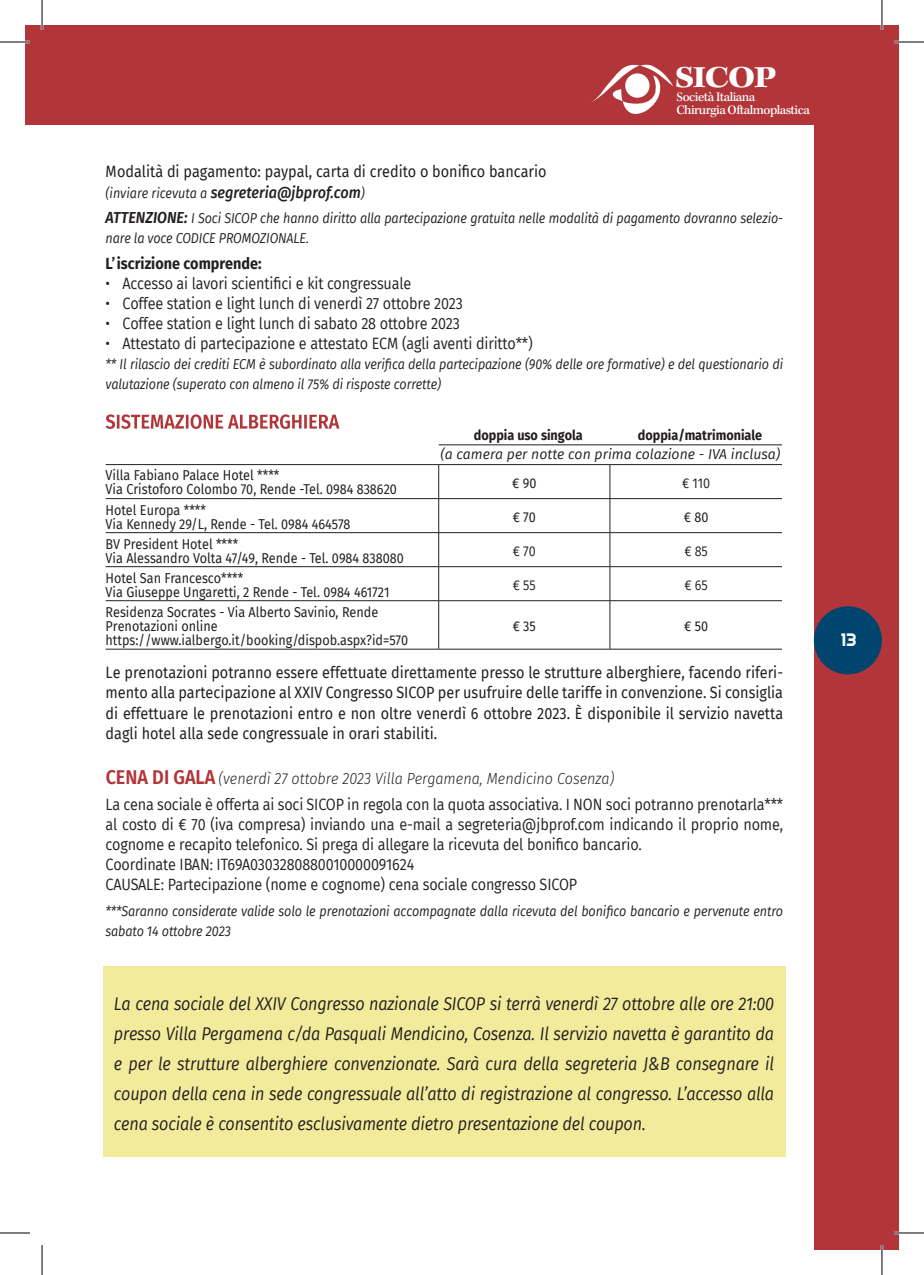
<style>
.page{position:relative;width:924px;height:1275px;background:#fff}
.page>*{position:absolute;margin:0;border:0;box-sizing:border-box;transform-origin:0 0}
.t1{font:700 expanded 30.4px "Kepler Std";letter-spacing:-.04em;color:#fff}
.t2{font:italic 18px/30px "Fira Sans";letter-spacing:-.01em;color:#231f20;text-align:justify;scale:.9 1}
.t3{font:18px "Righteous";color:#fff}
.t4{font:16px/20px "Fira Sans";letter-spacing:-.01em;color:#231f20;scale:.9 1}
.t5{font:16px/20px "Fira Sans";color:#231f20;scale:.9 1}
.t6{font:700 16px "Fira Sans";color:#231f20;scale:.9 1}
.t7{font:italic 14px/20px "Fira Sans";letter-spacing:-.01em;color:#231f20;scale:.9 1}
.t8{font:14px/14px "Fira Sans";color:#231f20;scale:.9 1}
.t9{font:italic 14px "Fira Sans";letter-spacing:-.01em;color:#231f20}
.t10{font:700 14px "Fira Sans";color:#231f20;scale:.9 1}
.t11{font:14px "Fira Sans";letter-spacing:-.01em;color:#231f20;scale:.9 1}
.t12{font:500 13.4px/13.4px "Kepler Std";letter-spacing:-.04em;color:#fff}
.s1{font-style:italic;font-size:14px}
.s2{font-weight:500;font-style:italic}
.s3{font-weight:600;font-size:16px}
.s4{font-weight:600;font-size:20px;color:#b23539}
.s5{font-weight:300;font-style:italic}
</style>
<div class="page">
<div style="left:25px;top:25px;width:873px;height:1225px;background:#b23539"></div>
<div style="left:25px;top:125px;width:788px;height:1125px;background:#fff"></div>
<div style="left:813px;top:606px;width:68px;height:68px;background:#00456e;border-radius:50%"></div>
<svg style="left:591px;top:64px;width:82px;height:50px"></svg>
<div style="left:625px;top:73px;width:24px;height:25px;background:#fff;border-radius:50%"></div>
<svg style="left:105px;top:414px;width:234px;height:15px"></svg>
<hr style="left:438px;top:444px;width:171px;height:1px;background:#231f20">
<hr style="left:609px;top:444px;width:172px;height:1px;background:#231f20">
<hr style="left:105px;top:464px;width:333px;height:1px;background:#231f20">
<hr style="left:438px;top:464px;width:171px;height:1px;background:#231f20">
<hr style="left:438px;top:465px;width:1px;height:33px;background:#231f20">
<hr style="left:609px;top:464px;width:172px;height:1px;background:#231f20">
<hr style="left:609px;top:465px;width:1px;height:33px;background:#231f20">
<hr style="left:105px;top:498px;width:334px;height:1px;background:#231f20">
<hr style="left:609px;top:499px;width:1px;height:33px;background:#231f20">
<hr style="left:105px;top:532px;width:334px;height:1px;background:#231f20">
<hr style="left:438px;top:533px;width:1px;height:33px;background:#231f20">
<hr style="left:609px;top:533px;width:1px;height:33px;background:#231f20">
<hr style="left:105px;top:566px;width:333px;height:1px;background:#231f20">
<hr style="left:438px;top:566px;width:171px;height:1px;background:#231f20">
<hr style="left:438px;top:567px;width:1px;height:33px;background:#231f20">
<hr style="left:609px;top:566px;width:172px;height:1px;background:#231f20">
<hr style="left:609px;top:567px;width:1px;height:33px;background:#231f20">
<hr style="left:105px;top:600px;width:333px;height:1px;background:#231f20">
<hr style="left:438px;top:600px;width:171px;height:1px;background:#231f20">
<hr style="left:438px;top:601px;width:1px;height:48px;background:#231f20">
<hr style="left:609px;top:600px;width:172px;height:1px;background:#231f20">
<hr style="left:609px;top:601px;width:1px;height:48px;background:#231f20">
<hr style="left:105px;top:649px;width:333px;height:1px;background:#231f20">
<hr style="left:438px;top:649px;width:171px;height:1px;background:#231f20">
<hr style="left:609px;top:649px;width:172px;height:1px;background:#231f20">
<hr style="left:438px;top:498px;width:171px;height:1px;background:#231f20">
<hr style="left:438px;top:499px;width:1px;height:33px;background:#231f20">
<hr style="left:609px;top:498px;width:172px;height:1px;background:#231f20">
<hr style="left:438px;top:532px;width:171px;height:1px;background:#231f20">
<hr style="left:609px;top:532px;width:172px;height:1px;background:#231f20">
<div style="left:102px;top:966px;width:683px;height:191px;background:#f2eb9b"></div>
<hr style="left:0;top:41px;width:30px;height:2px;background:#fff">
<hr style="left:893px;top:41px;width:30px;height:2px;background:#fff">
<hr style="left:893px;top:1231px;width:30px;height:3px;background:#fff">
<hr style="left:41px;top:0;width:2px;height:30px;background:#fff">
<hr style="left:880px;top:0;width:2px;height:30px;background:#fff">
<hr style="left:880px;top:1245px;width:2px;height:30px;background:#fff">
<hr style="left:0;top:42px;width:30px;height:1px;background:#000">
<hr style="left:893px;top:42px;width:30px;height:1px;background:#000">
<hr style="left:0;top:1232px;width:30px;height:1px;background:#000">
<hr style="left:893px;top:1232px;width:30px;height:1px;background:#000">
<hr style="left:42px;top:0;width:1px;height:30px;background:#000">
<hr style="left:42px;top:1245px;width:1px;height:30px;background:#000">
<hr style="left:881px;top:0;width:1px;height:30px;background:#000">
<hr style="left:881px;top:1245px;width:1px;height:30px;background:#000">
<h1 class="t1" style="left:674px;top:59px;width:103px">SICOP</h1>
<p class="t12" style="left:676px;top:90px;width:135px">Società Italiana<br>Chirurgia Oftalmoplastica</p>
<p class="t5" style="left:105px;top:161px;width:491px">Modalità di pagamento: paypal, carta di credito o bonifico bancario <span class="s1">(inviare ricevuta a</span> <span class="s2">segreteria@jbprof.com</span><span class="s1">)</span></p>
<p class="t7" style="left:105px;top:208px;width:754px"><span class="s3">ATTENZIONE:</span> I Soci SICOP che hanno diritto alla partecipazione gratuita nelle modalità di pagamento dovranno selezio&shy;nare la voce CODICE PROMOZIONALE.</p>
<p class="t6" style="left:105px;top:250px;width:175px">L’iscrizione comprende:</p>
<p class="t4" style="left:105px;top:273px;width:341px">• Accesso ai lavori scientifici e kit congressuale</p>
<p class="t4" style="left:105px;top:293px;width:398px">• Coffee station e light lunch di venerdì 27 ottobre 2023</p>
<p class="t4" style="left:105px;top:313px;width:395px">• Coffee station e light lunch di sabato 28 ottobre 2023</p>
<p class="t4" style="left:105px;top:333px;width:476px">• Attestato di partecipazione e attestato ECM (agli aventi diritto**)</p>
<p class="t7" style="left:105px;top:354px;width:754px">** Il rilascio dei crediti ECM è subordinato alla verifica della partecipazione (90% delle ore formative) e del questionario di valutazione (superato con almeno il 75% di risposte corrette)</p>
<p class="t10" style="left:473px;top:423px;width:122px">doppia uso singola</p>
<p class="t10" style="left:637px;top:423px;width:139px">doppia/matrimoniale</p>
<p class="t9" style="left:440px;top:443px;width:341px">(a camera per notte con prima colazione - IVA inclusa)</p>
<p class="t8" style="left:105px;top:468px;width:325px">Villa Fabiano Palace Hotel ****<br>Via Cristoforo Colombo 70, Rende -Tel. 0984 838620</p>
<p class="t8" style="left:512px;top:476px;width:28px">€ 90</p>
<p class="t11" style="left:681px;top:473px;width:33px">€ 110</p>
<p class="t8" style="left:105px;top:503px;width:273px">Hotel Europa ****<br>Via Kennedy 29/L, Rende - Tel. 0984 464578</p>
<p class="t8" style="left:512px;top:510px;width:27px">€ 70</p>
<p class="t8" style="left:683px;top:510px;width:29px">€ 80</p>
<p class="t8" style="left:105px;top:536px;width:333px">BV President Hotel ****<br>Via Alessandro Volta 47/49, Rende - Tel. 0984 838080</p>
<p class="t11" style="left:512px;top:541px;width:27px">€ 70</p>
<p class="t11" style="left:684px;top:541px;width:28px">€ 85</p>
<p class="t8" style="left:105px;top:570px;width:317px">Hotel San Francesco****<br>Via Giuseppe Ungaretti, 2 Rende - Tel. 0984 461721</p>
<p class="t11" style="left:512px;top:575px;width:27px">€ 55</p>
<p class="t11" style="left:684px;top:575px;width:27px">€ 65</p>
<p class="t8" style="left:105px;top:604px;width:337px">Residenza Socrates - Via Alberto Savinio, Rende<br>Prenotazioni online https://www.ialbergo.it/booking/dispob.aspx?id=570</p>
<p class="t8" style="left:512px;top:619px;width:27px">€ 35</p>
<p class="t8" style="left:683px;top:619px;width:28px">€ 50</p>
<p class="t5" style="left:105px;top:662px;width:754px;text-align:justify">Le prenotazioni potranno essere effettuate direttamente presso le strutture alberghiere, facendo riferi&shy;mento alla partecipazione al XXIV Congresso SICOP per usufruire delle tariffe in convenzione. Si consiglia di effettuare le prenotazioni entro e non oltre venerdì 6 ottobre 2023. È disponibile il servizio navetta dagli hotel alla sede congressuale in orari stabiliti.</p>
<p class="t4" style="left:105px;top:765px;width:754px;line-height:25.6px"><span class="s4">CENA DI GALA</span> <span class="s5">(venerdì 27 ottobre 2023 Villa Pergamena, Mendicino Cosenza)<br></span>La cena sociale è offerta ai soci SICOP in regola con la quota associativa. I NON soci potranno prenotarla***</p>
<p class="t4" style="left:105px;top:814px;width:754px">al costo di € 70 (iva compresa) inviando una e-mail a segreteria@jbprof.com indicando il proprio nome, cognome e recapito telefonico. Si prega di allegare la ricevuta del bonifico bancario.<br>Coordinate IBAN: IT69A0303280880010000091624<br>CAUSALE: Partecipazione (nome e cognome) cena sociale congresso SICOP</p>
<p class="t7" style="left:105px;top:900px;width:754px">***Saranno considerate valide solo le prenotazioni accompagnate dalla ricevuta del bonifico bancario e pervenute entro sabato 14 ottobre 2023</p>
<p class="t2" style="left:114px;top:988px;width:734px">La cena sociale del XXIV Congresso nazionale SICOP si terrà venerdì 27 ottobre alle ore 21:00 presso Villa Pergamena c/da Pasquali Mendicino, Cosenza. Il servizio navetta è garantito da e per le strutture alberghiere convenzionate. Sarà cura della segreteria J&amp;B consegnare il coupon della cena in sede congressuale all’atto di registrazione al congresso. L’accesso alla cena sociale è consentito esclusivamente dietro presentazione del coupon.</p>
<p class="t3" style="left:840px;top:628px;width:17px">13</p>
</div>
